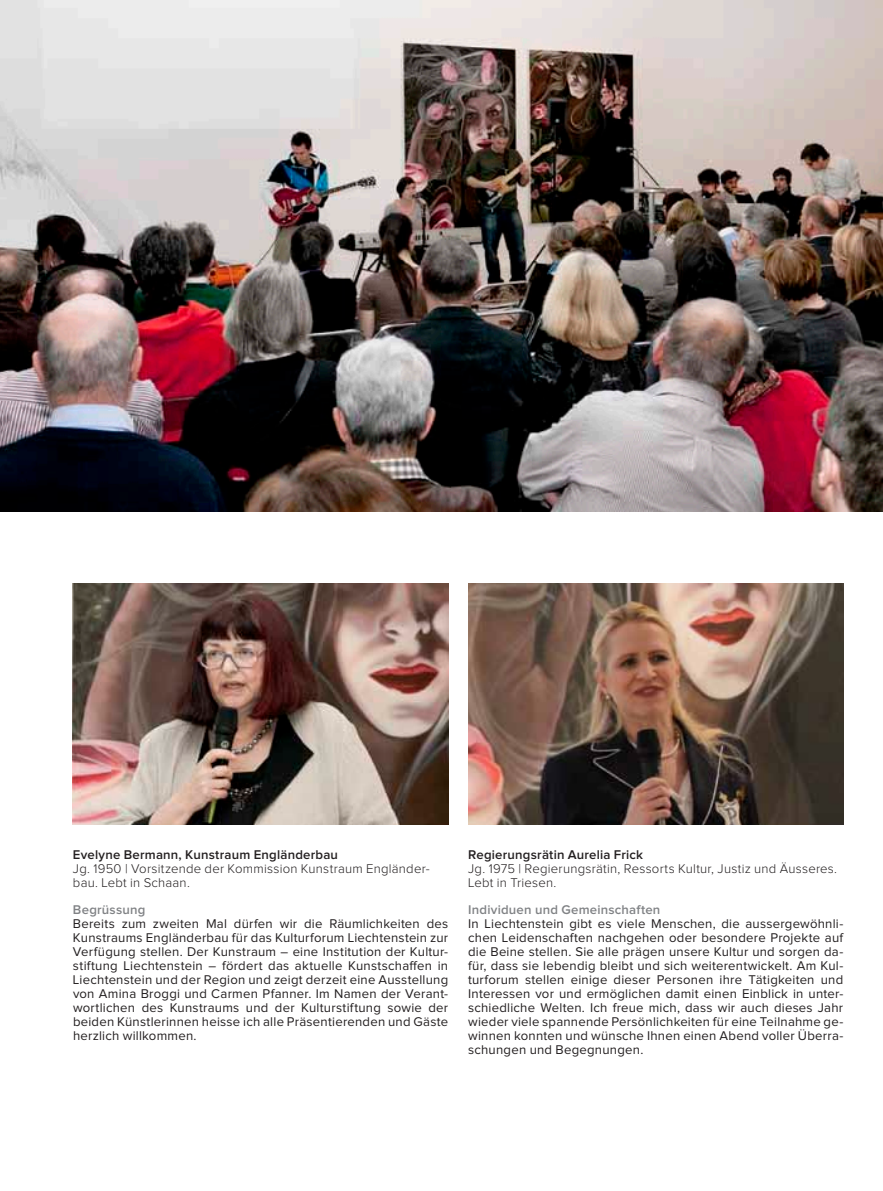
<style>
.page{position:relative;width:883px;height:1191px;background:#fff}
.page>*{position:absolute;margin:0;border:0;box-sizing:border-box;transform-origin:0 0}
.t1{font:13.12px/14px "Proxima Nova";letter-spacing:.02em;color:#231f20;text-align:justify}
.t2{font:300 13.12px/14px "Proxima Nova";letter-spacing:.015em;color:#231f20}
.t3{font:600 13.12px "Proxima Nova";letter-spacing:.015em;color:#231f20}
.t4{font:600 13.12px "Proxima Nova";letter-spacing:.015em;color:#808285}
</style>
<div class="page">
<img style="left:468px;top:583px;width:375px;height:241px">
<img style="left:0;top:0;width:883px;height:511px">
<img style="left:73px;top:583px;width:375px;height:241px">
<p class="t3" style="left:73px;top:848px;width:267px">Evelyne Bermann, Kunstraum Engländerbau</p>
<p class="t2" style="left:73px;top:861px;width:358px">Jg. 1950 | Vorsitzende der Kommission Kunstraum Engländer&shy;bau. Lebt in Schaan.</p>
<p class="t4" style="left:73px;top:903px;width:74px">Begrüssung</p>
<p class="t1" style="left:73px;top:917px;width:377px">Bereits zum zweiten Mal dürfen wir die Räumlichkeiten des Kunstraums Engländerbau für das Kulturforum Liechtenstein zur Verfügung stellen. Der Kunstraum – eine I nstitution der Kultur&shy;stiftung Liechtenstein – fördert das aktuelle Kunstschaffen in Liechtenstein und der Region und zeigt derzeit eine Ausstellung von Amina Broggi und Carmen Pfanner. I m Namen der Verant&shy;wortlichen des Kunstraums und der Kulturstiftung sowie der beiden Künstlerinnen heisse ich alle Präsentierenden und Gäste herzlich willkommen.</p>
<p class="t3" style="left:468px;top:848px;width:176px">Regierungsrätin Aurelia Frick</p>
<p class="t2" style="left:468px;top:861px;width:371px">Jg. 1975 | Regierungsrätin, Ressorts Kultur, Justiz und Äusseres.<br>Lebt in Triesen.</p>
<p class="t4" style="left:468px;top:903px;width:194px">Individuen und Gemeinschaften</p>
<p class="t1" style="left:468px;top:917px;width:377px">I n Liechtenstein gibt es viele Menschen, die aussergewöhnli&shy;chen Leidenschaften nachgehen oder besondere Projekte auf die Beine stellen. Sie alle prägen unsere Kultur und sorgen da&shy;für, dass sie lebendig bleibt und sich weiterentwickelt. Am Kul&shy;turforum stellen einige dieser Personen ihre Tätigkeiten und I nteressen vor und ermöglichen damit einen Einblick in unter&shy;schiedliche Welten. Ich freue mich, dass wir auch dieses Jahr wieder viele spannende Persönlichkeiten für eine Teilnahme ge&shy;winnen konnten und wünsche I hnen einen Abend voller Überra&shy;schungen und Begegnungen.</p>
</div>
